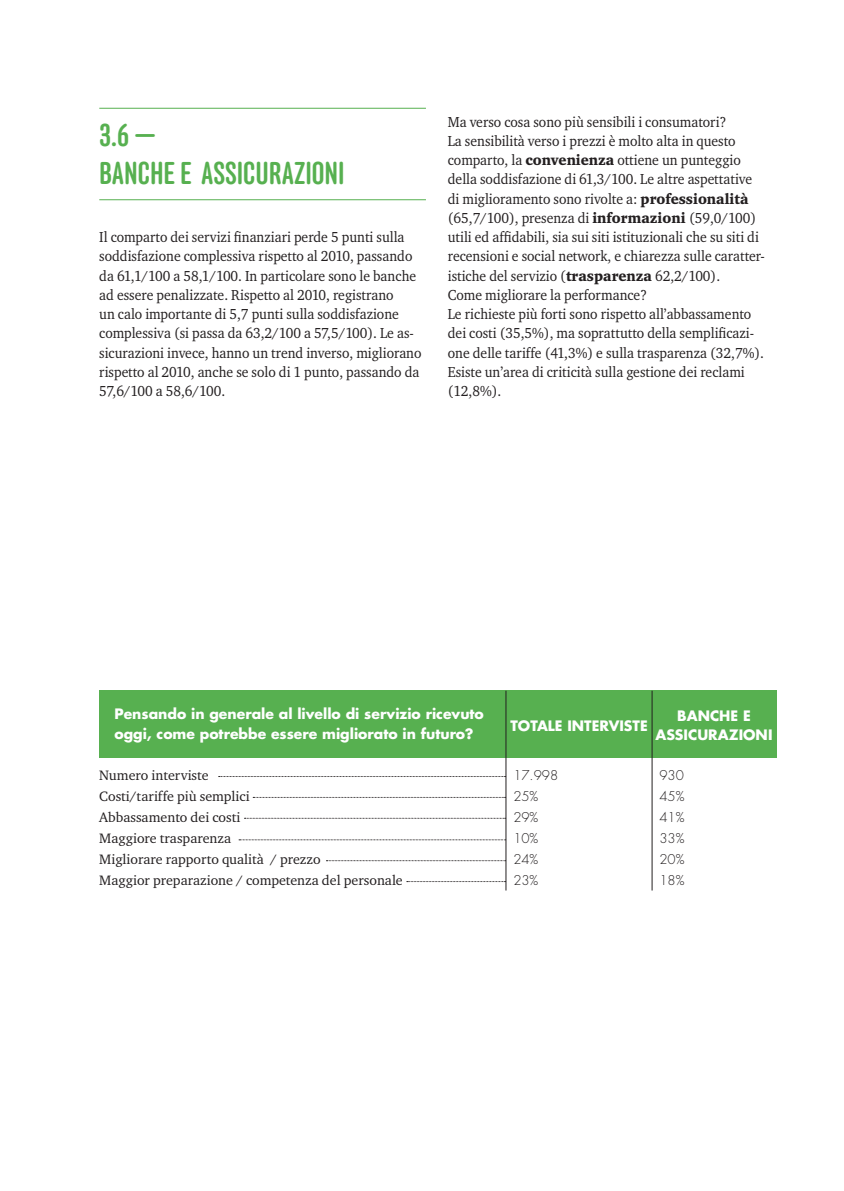
<style>
.page{position:relative;width:844px;height:1191px;background:#fff}
.page>*{position:absolute;margin:0;border:0;box-sizing:border-box;transform-origin:0 0}
.Titolo_Paragrafo{font:500 31.5px/38.5px "Anchor";color:#57b050}
.Testo{font:14.88px/19.2px "Charter ITC";color:#231f20;scale:.92 1}
.t1{font:14px "Charter ITC";color:#231f20}
.EVIDENZIATO{font:700 14px/19.2px "Futura";color:#fff}
.t2{font:300 13.12px "Futura";color:#231f20}
.s1{font-family:"Charter ITC Blac"}
</style>
<div class="page">
<hr style="left:99px;top:108px;width:327px;height:1px;background:#57b050">
<hr style="left:99px;top:199px;width:327px;height:1px;background:#57b050">
<svg style="left:253px;top:797px;width:252px;height:1px"></svg>
<svg style="left:326px;top:860px;width:179px;height:1px"></svg>
<svg style="left:218px;top:776px;width:287px;height:1px"></svg>
<svg style="left:239px;top:839px;width:266px;height:1px"></svg>
<svg style="left:244px;top:818px;width:261px;height:1px"></svg>
<svg style="left:406px;top:881px;width:99px;height:1px"></svg>
<div style="left:100px;top:690px;width:676px;height:68px;background:#57b050"></div>
<hr style="left:505px;top:690px;width:1px;height:200px;background:#231f20">
<hr style="left:651px;top:690px;width:1px;height:200px;background:#231f20">
<p class="Titolo_Paragrafo" style="left:99px;top:115px;width:247px">3.6 —<br>BANCHE E ASSICURAZIONI</p>
<p class="Testo" style="left:99px;top:227px;width:351px">Il comparto dei servizi finanziari perde 5 punti sulla soddisfazione complessiva rispetto al 2010, passando da 61,1/100 a 58,1/100. In particolare sono le banche ad essere penalizzate. Rispetto al 2010, registrano<br>un calo importante di 5,7 punti sulla soddisfazione complessiva (si passa da 63,2/100 a 57,5/100). Le as&shy;sicurazioni invece, hanno un trend inverso, migliorano rispetto al 2010, anche se solo di 1 punto, passando da 57,6/100 a 58,6/100.</p>
<p class="Testo" style="left:447px;top:112px;width:304px">Ma verso cosa sono più sensibili i consumatori?</p>
<p class="Testo" style="left:447px;top:131px;width:346px">La sensibilità verso i prezzi è molto alta in questo comparto, la <span class="s1">convenienza</span> ottiene un punteggio della soddisfazione di 61,3/100. Le altre aspettative di miglioramento sono rivolte a: <span class="s1">professionalità </span>(65,7/100), presenza di <span class="s1">informazioni</span> (59,0/100) utili ed affidabili, sia sui siti istituzionali che su siti di recensioni e social network, e chiarezza sulle caratter&shy;istiche del servizio (<span class="s1">trasparenza</span> 62,2/100).</p>
<p class="Testo" style="left:447px;top:285px;width:218px">Come migliorare la performance?</p>
<p class="Testo" style="left:447px;top:304px;width:345px">Le richieste più forti sono rispetto all’abbassamento dei costi (35,5%), ma soprattutto della semplificazi&shy;one delle tariffe (41,3%) e sulla trasparenza (32,7%).<br>Esiste un’area di criticità sulla gestione dei reclami (12,8%).</p>
<p class="EVIDENZIATO" style="left:114px;top:704px;width:371px">Pensando in generale al livello di servizio ricevuto oggi, come potrebbe essere migliorato in futuro?</p>
<p class="t1" style="left:99px;top:766px;width:111px">Numero interviste</p>
<p class="t1" style="left:99px;top:787px;width:152px">Costi/tariffe più semplici</p>
<p class="t1" style="left:99px;top:808px;width:142px">Abbassamento dei costi</p>
<p class="t1" style="left:99px;top:829px;width:133px">Maggiore trasparenza</p>
<p class="t1" style="left:99px;top:850px;width:223px">Migliorare rapporto qualità / prezzo</p>
<p class="t1" style="left:99px;top:871px;width:305px">Maggior preparazione / competenza del personale</p>
<p class="EVIDENZIATO" style="left:510px;top:715px;width:139px">TOTALE INTERVISTE</p>
<p class="EVIDENZIATO" style="left:677px;top:706px;width:75px">BANCHE E</p>
<p class="EVIDENZIATO" style="left:655px;top:725px;width:119px">ASSICURAZIONI</p>
<p class="t2" style="left:513px;top:767px;width:46px">17.998</p>
<p class="t2" style="left:513px;top:788px;width:26px">25%</p>
<p class="t2" style="left:513px;top:809px;width:26px">29%</p>
<p class="t2" style="left:513px;top:830px;width:26px">10%</p>
<p class="t2" style="left:513px;top:851px;width:26px">24%</p>
<p class="t2" style="left:513px;top:872px;width:26px">23%</p>
<p class="t2" style="left:659px;top:767px;width:26px">930</p>
<p class="t2" style="left:659px;top:788px;width:26px">45%</p>
<p class="t2" style="left:659px;top:809px;width:26px">41%</p>
<p class="t2" style="left:659px;top:830px;width:26px">33%</p>
<p class="t2" style="left:659px;top:851px;width:26px">20%</p>
<p class="t2" style="left:659px;top:872px;width:26px">18%</p>
</div>
